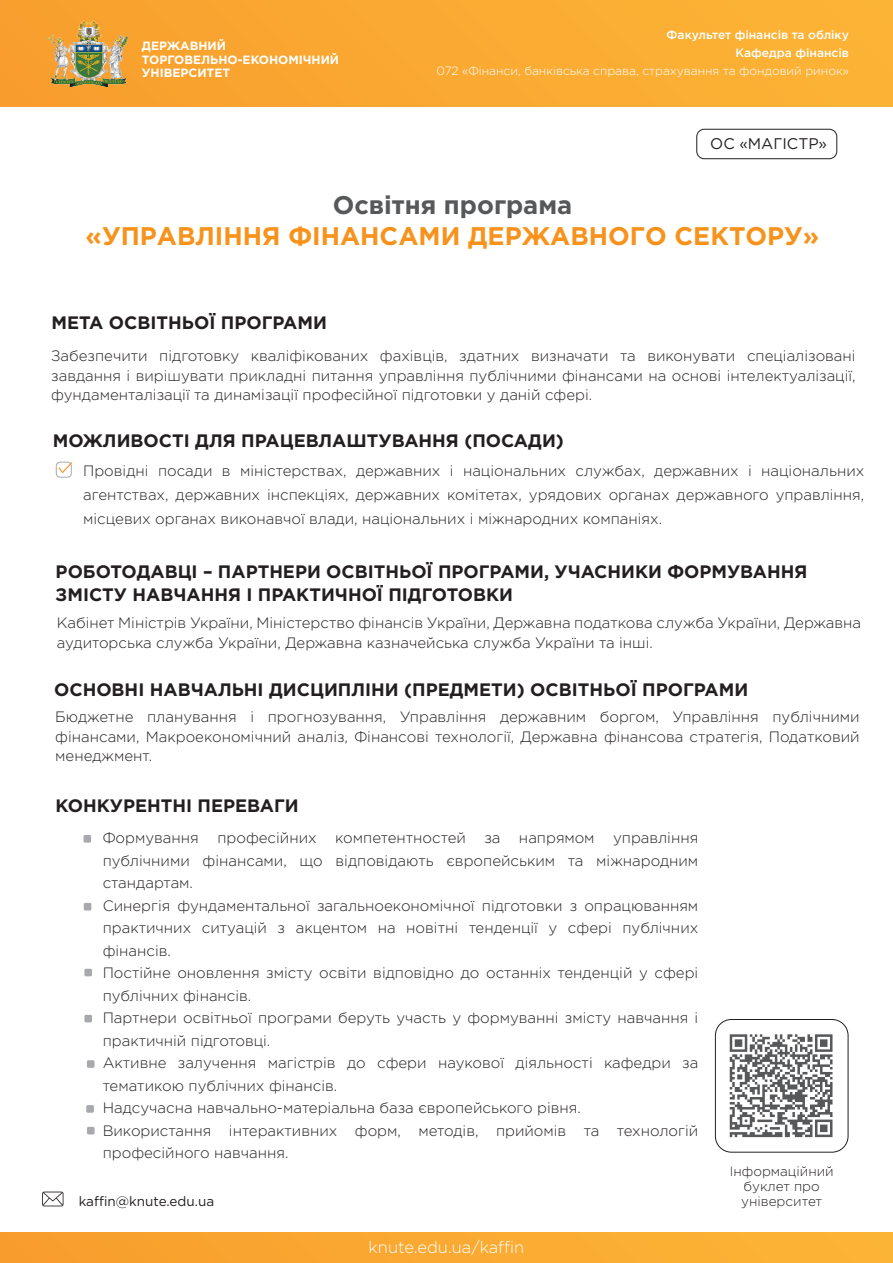
<style>
.page{position:relative;width:893px;height:1263px;background:#fff}
.page>*{position:absolute;margin:0;border:0;box-sizing:border-box;transform-origin:0 0}
.t1{font:700 25.5px "Gotham Pro";color:#f7931d}
.t2{font:700 25.5px "Gotham Pro";color:#57585a}
.t3{font:700 18px/22.5px "Gotham Pro";color:#231f20}
.t4{font:300 16.5px "Gotham Pro";color:#fff}
.t5{font:15.45px "Gotham Pro";color:#231f20}
.t6{font:300 15px/22.5px "Gotham Pro";color:#231f20;text-align:justify}
.t7{font:300 13.5px/15px "Gotham Pro";color:#231f20;text-align:center}
.t8{font:13.5px "Gotham Pro";color:#231f20}
.t9{font:300 12px "Gotham Pro";color:#fff}
.t10{font:700 12px/13.5px "Gotham Pro";color:#fff}
.t11{font:500 12px "Gotham Pro";color:#fff}
</style>
<div class="page">
<div style="left:0;top:1233px;width:893px;height:30px;background:#faaa32"></div>
<div style="left:0;top:0;width:893px;height:107px;background:#faaa33"></div>
<img style="left:44px;top:21px;width:85px;height:70px">
<div style="left:696px;top:129px;width:141px;height:30px;border:1px solid #231f20;border-radius:8px"></div>
<svg style="left:42px;top:1191px;width:21px;height:15px"></svg>
<div style="left:715px;top:1019px;width:133px;height:133px;border:1px solid #231f20;border-radius:16px"></div>
<svg style="left:730px;top:1034px;width:102px;height:103px"></svg>
<div style="left:84px;top:903px;width:7px;height:7px;background:#a8a9ad;border-radius:2px"></div>
<div style="left:84px;top:835px;width:7px;height:8px;background:#a8a9ad;border-radius:2px"></div>
<div style="left:86px;top:1105px;width:8px;height:8px;background:#a8a9ad;border-radius:2px"></div>
<div style="left:84px;top:969px;width:8px;height:7px;background:#a8a9ad;border-radius:2px"></div>
<div style="left:87px;top:1127px;width:8px;height:7px;background:#a8a9ad;border-radius:2px"></div>
<div style="left:84px;top:1015px;width:8px;height:7px;background:#a8a9ad;border-radius:2px"></div>
<div style="left:56px;top:462px;width:16px;height:16px;border:1px solid #a8a9ad;border-radius:4px"></div>
<svg style="left:57px;top:461px;width:16px;height:13px"></svg>
<div style="left:87px;top:1060px;width:7px;height:8px;background:#a8a9ad;border-radius:2px"></div>
<p class="t10" style="left:142px;top:39px;width:199px">ДЕРЖАВНИЙ<br>ТОРГОВЕЛЬНО-ЕКОНОМІЧНИЙ<br>УНІВЕРСИТЕТ</p>
<p class="t11" style="left:667px;top:28px;width:184px">Факультет фінансів та обліку</p>
<p class="t9" style="left:437px;top:64px;width:414px">072 «Фінанси, банківська справа, страхування та фондовий ринок»</p>
<p class="t11" style="left:735px;top:46px;width:115px">Кафедра фінансів</p>
<p class="t5" style="left:710px;top:135px;width:118px">ОС «МАГІСТР»</p>
<h1 class="t2" style="left:333px;top:191px;width:241px">Освітня програма</h1>
<h1 class="t1" style="left:86px;top:221px;width:735px">«УПРАВЛІННЯ ФІНАНСАМИ ДЕРЖАВНОГО СЕКТОРУ»</h1>
<p class="t3" style="left:52px;top:311px;width:277px">МЕТА ОСВІТНЬОЇ ПРОГРАМИ</p>
<p class="t6" style="left:51px;top:346px;width:806px;line-height:19.5px">Забезпечити підготовку кваліфікованих фахівців, здатних визначати та виконувати спеціалізовані завдання і вирішувати прикладні питання управління публічними фінансами на основі інтелектуалізації, фундаменталізації та динамізації професійної підготовки у даній сфері.</p>
<p class="t3" style="left:53px;top:429px;width:513px">МОЖЛИВОСТІ ДЛЯ ПРАЦЕВЛАШТУВАННЯ (ПОСАДИ)</p>
<p class="t6" style="left:83px;top:458px;width:783px;line-height:24px">Провідні посади в міністерствах, державних і національних службах, державних і національних агентствах, державних інспекціях, державних комітетах, урядових органах державного управління, місцевих органах виконавчої влади, національних і міжнародних компаніях.</p>
<p class="t3" style="left:56px;top:560px;width:753px">РОБОТОДАВЦІ – ПАРТНЕРИ ОСВІТНЬОЇ ПРОГРАМИ, УЧАСНИКИ ФОРМУВАННЯ<br>ЗМІСТУ НАВЧАННЯ І ПРАКТИЧНОЇ ПІДГОТОВКИ</p>
<p class="t6" style="left:57px;top:614px;width:806px;line-height:19.5px">Кабінет Міністрів України, Міністерство фінансів України, Державна податкова служба України, Державна аудиторська служба України, Державна казначейська служба України та інші.</p>
<p class="t3" style="left:54px;top:678px;width:696px">ОСНОВНІ НАВЧАЛЬНІ ДИСЦИПЛІНИ (ПРЕДМЕТИ) ОСВІТНЬОЇ ПРОГРАМИ</p>
<p class="t6" style="left:55px;top:707px;width:806px;line-height:19.5px">Бюджетне планування і прогнозування, Управління державним боргом, Управління публічними фінансами, Макроекономічний аналіз, Фінансові технології, Державна фінансова стратегія, Податковий менеджмент.</p>
<p class="t3" style="left:56px;top:793px;width:245px">КОНКУРЕНТНІ ПЕРЕВАГИ</p>
<p class="t6" style="left:103px;top:827px;width:597px;text-align:left">Формування професійних компетентностей за напрямом управління публічними фінансами, що відповідають європейським та міжнародним стандартам.<br>Синергія фундаментальної загальноекономічної підготовки з опрацюванням практичних ситуацій з акцентом на новітні тенденції у сфері публічних фінансів.<br>Постійне оновлення змісту освіти відповідно до останніх тенденцій у сфері публічних фінансів.<br>Партнери освітньої програми беруть участь у формуванні змісту навчання і практичній підготовці.<br>Активне залучення магістрів до сфери наукової діяльності кафедри за тематикою публічних фінансів.<br>Надсучасна навчально-матеріальна база європейського рівня.<br>Використання інтерактивних форм, методів, прийомів та технологій професійного навчання.</p>
<p class="t7" style="left:730px;top:1164px;width:106px">Інформаційний буклет про</p>
<p class="t8" style="left:79px;top:1194px;width:137px">kaffin@knute.edu.ua</p>
<p class="t7" style="left:741px;top:1194px;width:83px">університет</p>
<p class="t4" style="left:369px;top:1238px;width:157px">knute.edu.ua/kaffin</p>
</div>
